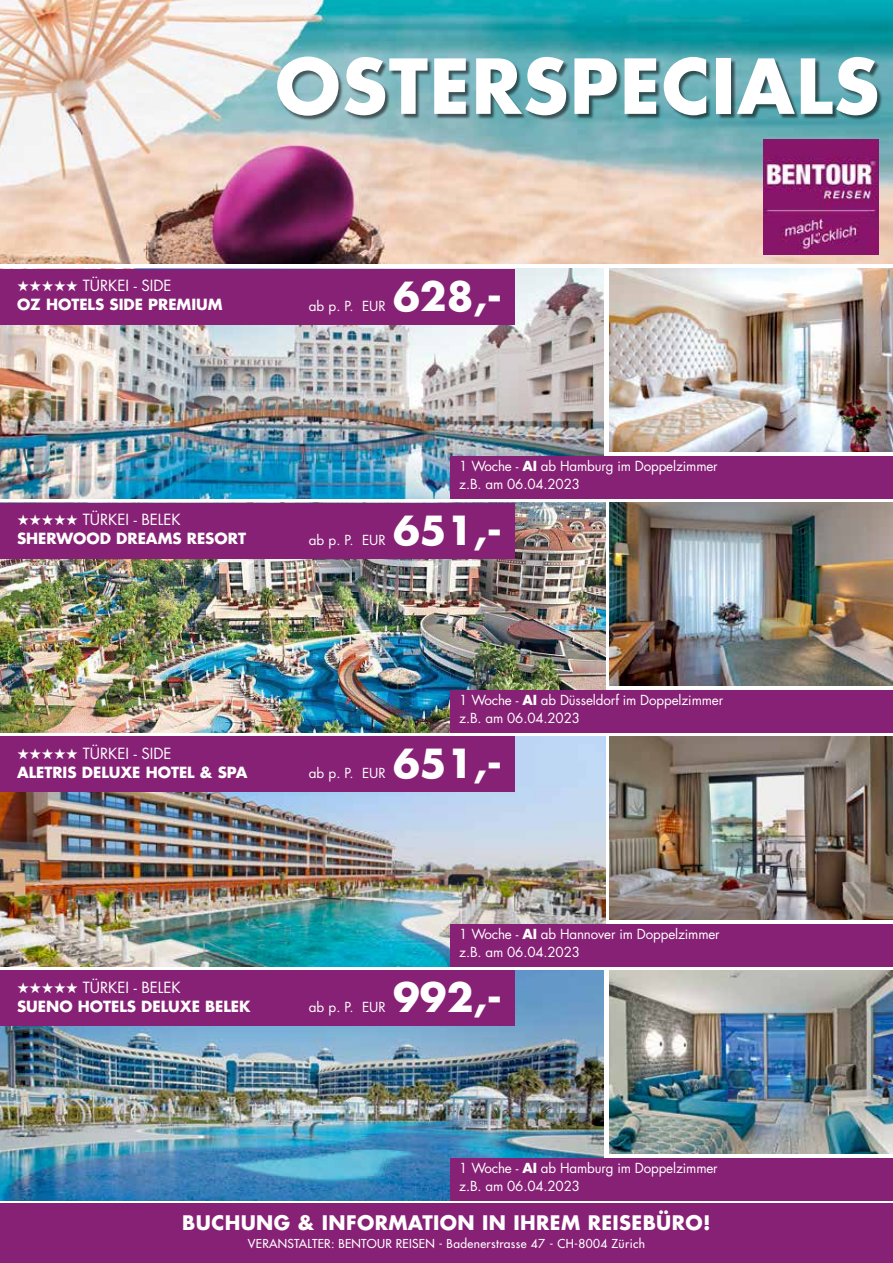
<style>
.page{position:relative;width:893px;height:1263px;background:#fff}
.page>*{position:absolute;margin:0;border:0;box-sizing:border-box;transform-origin:0 0}
.t1{font:700 73.5px "Futura Std";letter-spacing:.02em;color:#fff}
.t2{font:700 39px "Futura Std";color:#fff}
.t3{font:700 19.5px "Futura Std";letter-spacing:.02em;color:#fff}
.t4{font:700 15px/19.5px "Futura Std";color:#fff}
.t5{font:13.5px/18px "Futura Std";letter-spacing:-.01em;color:#fff}
.t6{font:500 12px "Futura Std";letter-spacing:.03em;color:#fff}
.s1{font-weight:400}
.s2{font-weight:700}
</style>
<div class="page">
<img style="left:0;top:269px;width:604px;height:230px">
<div style="left:0;top:269px;width:514px;height:55px;background:#872175"></div>
<img style="left:609px;top:269px;width:284px;height:183px">
<div style="left:451px;top:456px;width:442px;height:43px;background:#872175"></div>
<img style="left:0;top:503px;width:606px;height:229px">
<div style="left:0;top:503px;width:514px;height:55px;background:#872175"></div>
<img style="left:609px;top:503px;width:284px;height:182px">
<div style="left:451px;top:690px;width:442px;height:42px;background:#872175"></div>
<img style="left:0;top:737px;width:605px;height:229px">
<div style="left:0;top:737px;width:514px;height:55px;background:#872175"></div>
<img style="left:609px;top:737px;width:284px;height:182px">
<div style="left:451px;top:924px;width:442px;height:42px;background:#872175"></div>
<img style="left:0;top:971px;width:604px;height:229px">
<div style="left:0;top:971px;width:514px;height:55px;background:#872175"></div>
<img style="left:609px;top:971px;width:284px;height:182px">
<div style="left:451px;top:1158px;width:442px;height:42px;background:#872175"></div>
<img style="left:0;top:0;width:893px;height:264px">
<img style="left:764px;top:140px;width:114px;height:114px">
<div style="left:278px;top:57px;width:605px;height:65px;background:#000;opacity:.55"></div>
<div style="left:0;top:1203px;width:893px;height:60px;background:#872175"></div>
<h1 class="t1" style="left:275px;top:37px;width:605px">OSTERSPECIALS</h1>
<p class="t4" style="left:17px;top:275px;width:207px">★★★★★ <span class="s1">TÜRKEI - SIDE<br></span>OZ HOTELS SIDE PREMIUM</p>
<p class="t5" style="left:309px;top:297px;width:78px">ab p. P. EUR</p>
<h2 class="t2" style="left:393px;top:270px;width:110px">628,-</h2>
<p class="t5" style="left:459px;top:458px;width:260px">1 Woche - <span class="s2">AI</span> ab Hamburg im Doppelzimmer z.B. am 06.04.2023</p>
<p class="t4" style="left:17px;top:509px;width:230px">★★★★★ <span class="s1">TÜRKEI - BELEK<br></span>SHERWOOD DREAMS RESORT</p>
<p class="t5" style="left:309px;top:531px;width:78px">ab p. P. EUR</p>
<h2 class="t2" style="left:393px;top:504px;width:110px">651,-</h2>
<p class="t5" style="left:459px;top:691px;width:265px">1 Woche - <span class="s2">AI</span> ab Düsseldorf im Doppelzimmer z.B. am 06.04.2023</p>
<p class="t4" style="left:17px;top:743px;width:232px">★★★★★ <span class="s1">TÜRKEI - SIDE<br></span>ALETRIS DELUXE HOTEL &amp; SPA</p>
<p class="t5" style="left:309px;top:765px;width:78px">ab p. P. EUR</p>
<h2 class="t2" style="left:393px;top:738px;width:110px">651,-</h2>
<p class="t5" style="left:459px;top:925px;width:262px">1 Woche - <span class="s2">AI</span> ab Hannover im Doppelzimmer z.B. am 06.04.2023</p>
<p class="t4" style="left:17px;top:977px;width:235px">★★★★★ <span class="s1">TÜRKEI - BELEK<br></span>SUENO HOTELS DELUXE BELEK</p>
<p class="t5" style="left:309px;top:998px;width:78px">ab p. P. EUR</p>
<h2 class="t2" style="left:393px;top:972px;width:110px">992,-</h2>
<p class="t5" style="left:459px;top:1159px;width:260px">1 Woche - <span class="s2">AI</span> ab Hamburg im Doppelzimmer z.B. am 06.04.2023</p>
<h3 class="t3" style="left:182px;top:1210px;width:530px">BUCHUNG &amp; INFORMATION IN IHREM REISEBÜRO!</h3>
<p class="t6" style="left:248px;top:1236px;width:399px">VERANSTALTER: BENTOUR REISEN - Badenerstrasse 47 - CH-8004 Zürich</p>
</div>
